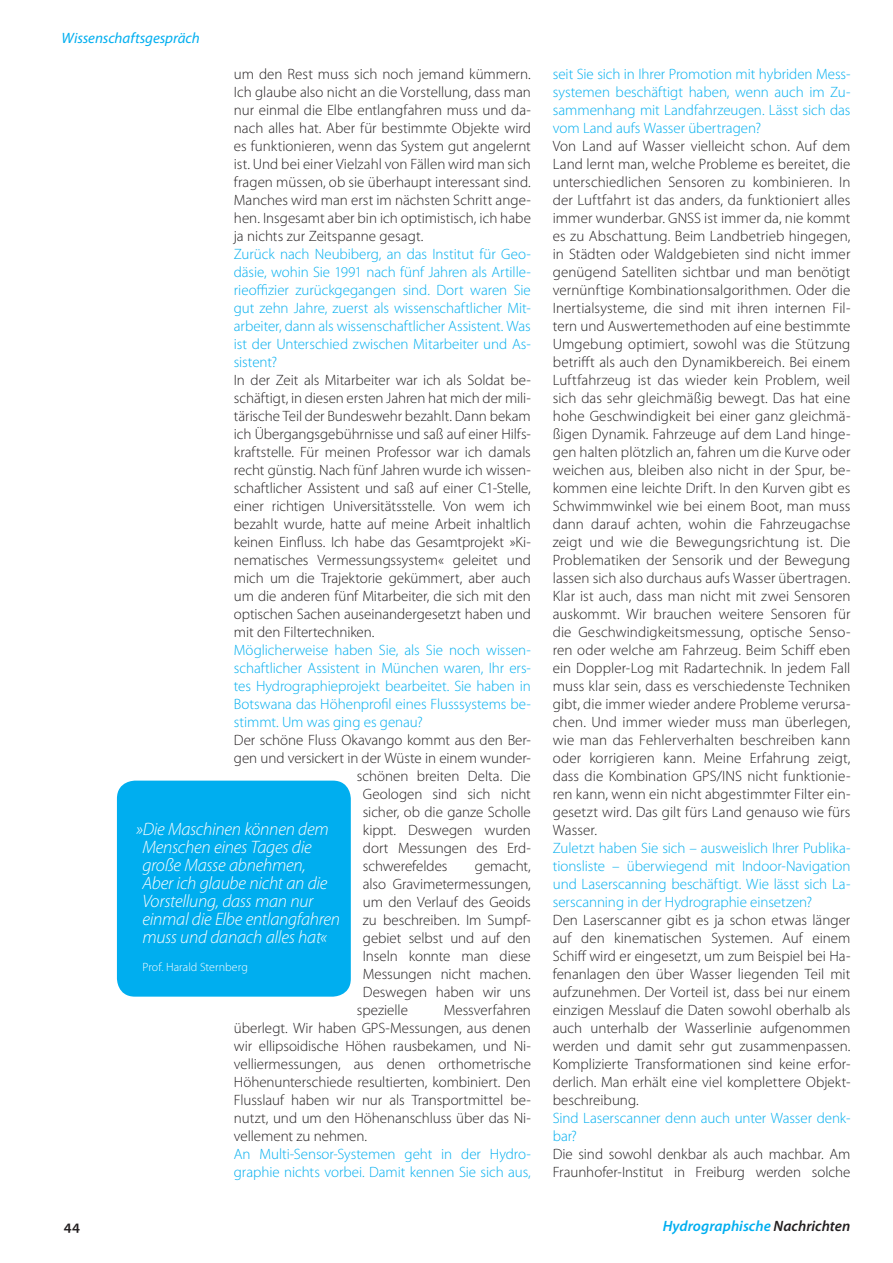
<style>
.page{position:relative;width:893px;height:1263px;background:#fff}
.page>*{position:absolute;margin:0;border:0;box-sizing:border-box;transform-origin:0 0}
.t1{font:italic 300 18px/18px "Myriad Pro";letter-spacing:-.015em;color:#fff}
.t2{font:300 15px/18px "Myriad Pro";letter-spacing:-.005em;color:#231f20;text-align:justify}
.t3{font:300 15px/18px "Myriad Pro";letter-spacing:-.005em;color:#00aeef;text-align:justify}
.t4{font:italic 600 15px "Myriad Pro";letter-spacing:.005em;color:#00aeef}
.t5{font:italic 15px "Myriad Pro";letter-spacing:-.005em;color:#00aeef}
.t6{font:600 15px "Myriad Pro";color:#231f20}
.t7{font:300 12px "Myriad Pro";letter-spacing:.005em;color:#fff}
.s1{color:#231f20}
</style>
<div class="page">
<div style="left:117px;top:781px;width:234px;height:216px;background:#00aeef;border-radius:18px"></div>
<p class="t5" style="left:62px;top:28px;width:140px">Wissenschaftsgespräch</p>
<p class="t2" style="left:234px;top:64px;width:299px">um den Rest muss sich noch jemand kümmern.<br>Ich glaube also nicht an die Vorstellung, dass man nur einmal die Elbe entlangfahren muss und da&shy;nach alles hat. Aber für bestimmte Objekte wird es funktionieren, wenn das System gut angelernt ist. Und bei einer Vielzahl von Fällen wird man sich fragen müssen, ob sie überhaupt interessant sind.<br>Manches wird man erst im nächsten Schritt ange&shy;hen. Insgesamt aber bin ich optimistisch, ich habe ja nichts zur Zeitspanne gesagt.</p>
<p class="t3" style="left:234px;top:244px;width:299px">Zurück nach Neubiberg, an das Institut für Geo&shy;däsie, wohin Sie 1991 nach fünf Jahren als Artille&shy;rieoffizier zurückgegangen sind. Dort waren Sie gut zehn Jahre, zuerst als wissenschaftlicher Mit&shy;arbeiter, dann als wissenschaftlicher Assistent. Was ist der Unterschied zwischen Mitarbeiter und As&shy;sistent?</p>
<p class="t2" style="left:234px;top:370px;width:299px">In der Zeit als Mitarbeiter war ich als Soldat be&shy;schäftigt, in diesen ersten Jahren hat mich der mili&shy;tärische Teil der Bundeswehr bezahlt. Dann bekam ich Übergangsgebührnisse und saß auf einer Hilfs&shy;kraftstelle. Für meinen Professor war ich damals recht günstig. Nach fünf Jahren wurde ich wissen&shy;schaftlicher Assistent und saß auf einer C1-Stelle, einer richtigen Universitätsstelle. Von wem ich bezahlt wurde, hatte auf meine Arbeit inhaltlich keinen Einfluss. Ich habe das Gesamtprojekt »Ki&shy;nematisches Vermessungssystem« geleitet und mich um die Trajektorie gekümmert, aber auch um die anderen fünf Mitarbeiter, die sich mit den optischen Sachen auseinandergesetzt haben und mit den Filtertechniken.</p>
<p class="t3" style="left:234px;top:640px;width:299px">Möglicherweise haben Sie, als Sie noch wissen&shy;schaftlicher Assistent in München waren, Ihr ers&shy;tes Hydrographieprojekt bearbeitet. Sie haben in Botswana das Höhenprofil eines Flusssystems be&shy;stimmt. Um was ging es genau?</p>
<p class="t2" style="left:234px;top:730px;width:299px">Der schöne Fluss Okavango kommt aus den Ber-</p>
<p class="t2" style="left:234px;top:748px;width:299px">gen und versickert in der Wüste in einem wunder-</p>
<p class="t2" style="left:357px;top:766px;width:176px">schönen breiten Delta. Die</p>
<p class="t2" style="left:363px;top:784px;width:169px">Geologen sind sich nicht</p>
<p class="t2" style="left:363px;top:802px;width:170px">sicher, ob die ganze Scholle</p>
<p class="t2" style="left:363px;top:820px;width:169px">kippt. Deswegen wurden</p>
<p class="t2" style="left:363px;top:838px;width:170px">dort Messungen des Erd-</p>
<p class="t2" style="left:363px;top:856px;width:86px">schwerefeldes</p>
<p class="t2" style="left:475px;top:856px;width:58px">gemacht,</p>
<p class="t2" style="left:363px;top:874px;width:169px">also Gravimetermessungen,</p>
<p class="t2" style="left:363px;top:892px;width:170px">um den Verlauf des Geoids</p>
<p class="t2" style="left:363px;top:910px;width:170px">zu beschreiben. Im Sumpf-</p>
<p class="t2" style="left:363px;top:928px;width:169px">gebiet selbst und auf den</p>
<p class="t2" style="left:363px;top:946px;width:170px">Inseln konnte man diese</p>
<p class="t2" style="left:363px;top:964px;width:169px">Messungen nicht machen.</p>
<p class="t2" style="left:363px;top:982px;width:170px">Deswegen haben wir uns</p>
<p class="t2" style="left:357px;top:1000px;width:53px">spezielle</p>
<p class="t1" style="left:142px;top:819px;width:199px;text-indent:-6px">»Die Maschinen können dem<br>Menschen eines Tages die große Masse abnehmen,<br>Aber ich glaube nicht an die<br>Vorstellung, dass man nur einmal die Elbe entlangfahren muss und danach alles hat«</p>
<p class="t7" style="left:142px;top:960px;width:107px">Prof. Harald Sternberg</p>
<p class="t2" style="left:234px;top:1000px;width:299px;text-indent:210px">Messverfahren überlegt. Wir haben GPS-Messungen, aus denen wir ellipsoidische Höhen rausbekamen, und Ni&shy;velliermessungen, aus denen orthometrische Höhenunterschiede resultierten, kombiniert. Den Flusslauf haben wir nur als Transportmittel be&shy;nutzt, und um den Höhenanschluss über das Ni&shy;vellement zu nehmen.</p>
<p class="t3" style="left:234px;top:1144px;width:298px">An Multi-Sensor-Systemen geht in der Hydro&shy;graphie nichts vorbei. Damit kennen Sie sich aus,</p>
<p class="t3" style="left:553px;top:64px;width:299px">seit Sie sich in Ihrer Promotion mit hybriden Mess&shy;systemen beschäftigt haben, wenn auch im Zu&shy;sammenhang mit Landfahrzeugen. Lässt sich das vom Land aufs Wasser übertragen?</p>
<p class="t2" style="left:553px;top:136px;width:299px">Von Land auf Wasser vielleicht schon. Auf dem Land lernt man, welche Probleme es bereitet, die unterschiedlichen Sensoren zu kombinieren. In der Luftfahrt ist das anders, da funktioniert alles immer wunderbar. GNSS ist immer da, nie kommt es zu Abschattung. Beim Landbetrieb hingegen, in Städten oder Waldgebieten sind nicht immer genügend Satelliten sichtbar und man benötigt vernünftige Kombinationsalgorithmen. Oder die Inertialsysteme, die sind mit ihren internen Fil&shy;tern und Auswertemethoden auf eine bestimmte Umgebung optimiert, sowohl was die Stützung betrifft als auch den Dynamikbereich. Bei einem Luftfahrzeug ist das wieder kein Problem, weil sich das sehr gleichmäßig bewegt. Das hat eine hohe Geschwindigkeit bei einer ganz gleichmä&shy;ßigen Dynamik. Fahrzeuge auf dem Land hinge&shy;gen halten plötzlich an, fahren um die Kurve oder weichen aus, bleiben also nicht in der Spur, be&shy;kommen eine leichte Drift. In den Kurven gibt es Schwimmwinkel wie bei einem Boot, man muss dann darauf achten, wohin die Fahrzeugachse zeigt und wie die Bewegungsrichtung ist. Die Problematiken der Sensorik und der Bewegung lassen sich also durchaus aufs Wasser übertragen.<br>Klar ist auch, dass man nicht mit zwei Sensoren auskommt. Wir brauchen weitere Sensoren für die Geschwindigkeitsmessung, optische Senso&shy;ren oder welche am Fahrzeug. Beim Schiff eben ein Doppler-Log mit Radartechnik. In jedem Fall muss klar sein, dass es verschiedenste Techniken gibt, die immer wieder andere Probleme verursa&shy;chen. Und immer wieder muss man überlegen, wie man das Fehlerverhalten beschreiben kann oder korrigieren kann. Meine Erfahrung zeigt, dass die Kombination GPS/INS nicht funktionie&shy;ren kann, wenn ein nicht abgestimmter Filter ein&shy;gesetzt wird. Das gilt fürs Land genauso wie fürs Wasser.</p>
<p class="t3" style="left:553px;top:838px;width:299px">Zuletzt haben Sie sich – ausweislich Ihrer Publika&shy;tionsliste – überwiegend mit Indoor-Navigation und Laserscanning beschäftigt. Wie lässt sich La&shy;serscanning in der Hydrographie einsetzen?</p>
<p class="t2" style="left:553px;top:910px;width:299px">Den Laserscanner gibt es ja schon etwas länger auf den kinematischen Systemen. Auf einem Schiff wird er eingesetzt, um zum Beispiel bei Ha&shy;fenanlagen den über Wasser liegenden Teil mit aufzunehmen. Der Vorteil ist, dass bei nur einem einzigen Messlauf die Daten sowohl oberhalb als auch unterhalb der Wasserlinie aufgenommen werden und damit sehr gut zusammenpassen.<br>Komplizierte Transformationen sind keine erfor&shy;derlich. Man erhält eine viel komplettere Objekt&shy;beschreibung.</p>
<p class="t3" style="left:553px;top:1108px;width:299px">Sind Laserscanner denn auch unter Wasser denk&shy;bar?</p>
<p class="t2" style="left:553px;top:1144px;width:299px">Die sind sowohl denkbar als auch machbar. Am<br>Fraunhofer-Institut in Freiburg werden solche</p>
<p class="t6" style="left:64px;top:1216px;width:18px">44</p>
<p class="t4" style="left:663px;top:1216px;width:189px">Hydrographische <span class="s1">Nachrichten</span></p>
</div>
